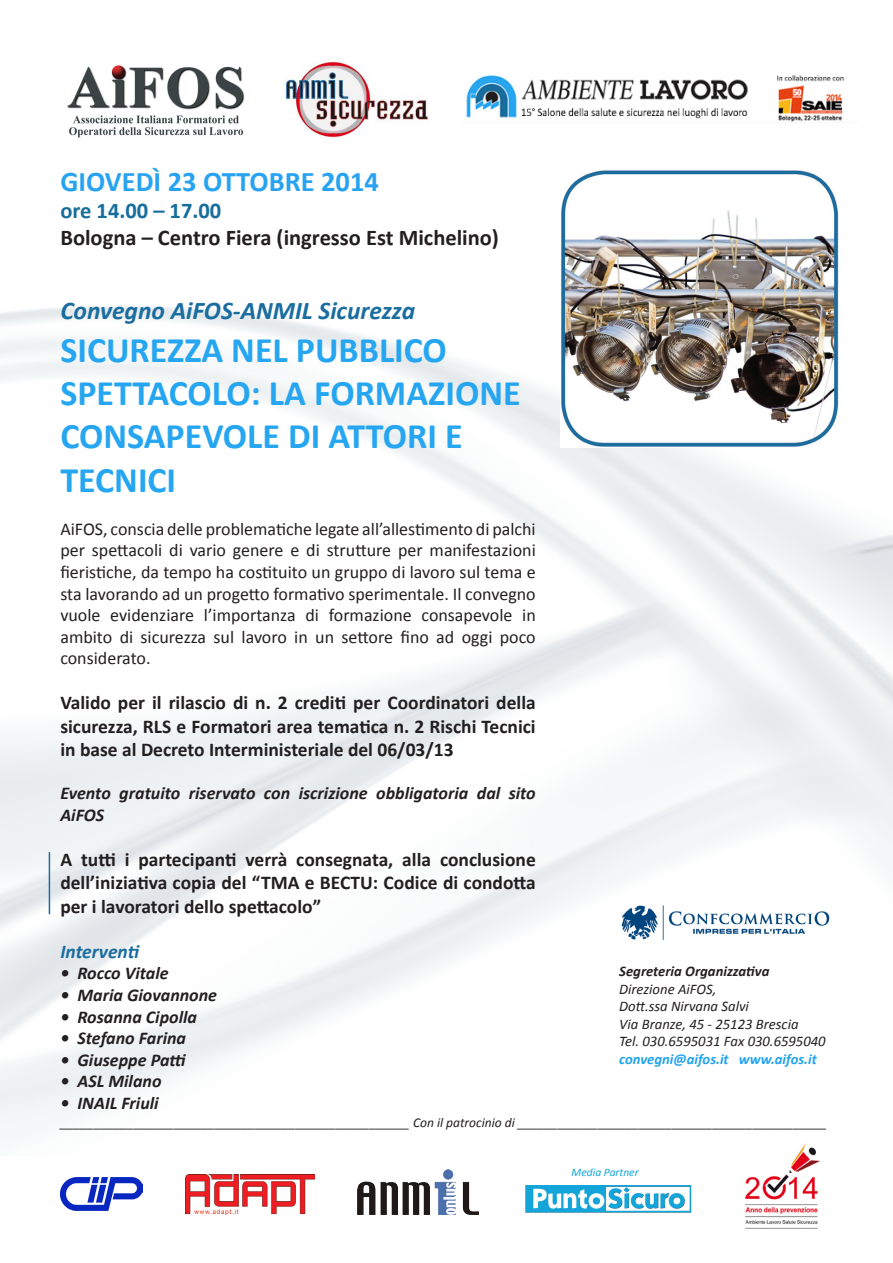
<style>
.page{position:relative;width:893px;height:1263px;background:#fff}
.page>*{position:absolute;margin:0;border:0;box-sizing:border-box;transform-origin:0 0}
.t1{font:700 36px/43.2px "Calibri";color:#26a6f1}
.t2{font:700 28.5px "Calibri";color:#28a3f1}
.t3{font:italic 700 25.5px "Calibri";color:#1a6d9f}
.t4{font:700 22.5px "Calibri";color:#231f20}
.t5{font:700 22.5px "Calibri";color:#176d9c}
.t6{font:700 19.5px/23.4px "Calibri";color:#231f20;text-align:justify}
.t7{font:italic 700 19.5px "Calibri";color:#1a6d9f}
.t8{font:18px/21.6px "Calibri";color:#231f20;text-align:justify}
.t9{font:italic 700 18px/21.6px "Calibri";color:#231f20}
.t10{font:italic 14.7px "Calibri";color:#231f20}
.t11{font:italic 700 14.7px "Calibri";color:#21a3ee}
.t12{font:italic 700 14.7px "Calibri";color:#231f20}
.t13{font:italic 13.5px "Calibri";color:#231f20}
.t14{font:italic 11.55px "Calibri";color:#14a4d8}
</style>
<div class="page">
<img style="left:67px;top:65px;width:178px;height:73px">
<img style="left:466px;top:75px;width:378px;height:47px">
<img style="left:561px;top:170px;width:278px;height:278px">
<img style="left:621px;top:905px;width:209px;height:36px">
<img style="left:745px;top:1143px;width:75px;height:86px">
<img style="left:185px;top:1174px;width:130px;height:41px">
<img style="left:358px;top:1170px;width:121px;height:45px">
<img style="left:60px;top:1177px;width:82px;height:33px">
<img style="left:525px;top:1185px;width:167px;height:28px">
<hr style="left:49px;top:852px;width:1px;height:62px;background:#1a6d9f">
<img style="left:284px;top:60px;width:144px;height:78px">
<p class="t2" style="left:60px;top:163px;width:320px">GIOVEDÌ 23 OTTOBRE 2014</p>
<p class="t5" style="left:60px;top:196px;width:162px">ore 14.00 – 17.00</p>
<p class="t4" style="left:60px;top:223px;width:440px">Bologna – Centro Fiera (ingresso Est Michelino)</p>
<p class="t3" style="left:60px;top:294px;width:356px">Convegno AiFOS-ANMIL Sicurezza</p>
<p class="t1" style="left:60px;top:328px;width:462px">SICUREZZA NEL PUBBLICO<br>SPETTACOLO: LA FORMAZIONE<br>CONSAPEVOLE DI ATTORI E<br>TECNICI</p>
<p class="t8" style="left:60px;top:518px;width:477px">AiFOS, conscia delle problematiche legate all’allestimento di palchi per spettacoli di vario genere e di strutture per manifestazioni fieristiche, da tempo ha costituito un gruppo di lavoro sul tema e sta lavorando ad un progetto formativo sperimentale. Il convegno vuole evidenziare l’importanza di formazione consapevole in ambito di sicurezza sul lavoro in un settore fino ad oggi poco considerato.</p>
<p class="t6" style="left:60px;top:691px;width:477px">Valido per il rilascio di n. 2 crediti per Coordinatori della sicurezza, RLS e Formatori area tematica n. 2 Rischi Tecnici in base al Decreto Interministeriale del 06/03/13</p>
<p class="t9" style="left:60px;top:783px;width:477px">Evento gratuito riservato con iscrizione obbligatoria dal sito<br>AiFOS</p>
<p class="t6" style="left:60px;top:848px;width:477px">A tutti i partecipanti verrà consegnata, alla conclusione dell’iniziativa copia del “TMA e BECTU: Codice di condotta per i lavoratori dello spettacolo”</p>
<p class="t7" style="left:60px;top:939px;width:81px">Interventi</p>
<p class="t9" style="left:60px;top:963px;width:110px">• Rocco Vitale</p>
<p class="t9" style="left:60px;top:984px;width:158px">• Maria Giovannone</p>
<p class="t9" style="left:60px;top:1006px;width:138px">• Rosanna Cipolla</p>
<p class="t9" style="left:60px;top:1027px;width:127px">• Stefano Farina</p>
<p class="t9" style="left:60px;top:1049px;width:127px">• Giuseppe Patti</p>
<p class="t9" style="left:60px;top:1071px;width:103px">• ASL Milano</p>
<p class="t9" style="left:60px;top:1092px;width:100px">• INAIL Friuli</p>
<p class="t13" style="left:60px;top:1113px;width:768px">____________________________________________________ Con il patrocinio di ______________________________________________</p>
<p class="t12" style="left:619px;top:962px;width:152px">Segreteria Organizzativa</p>
<p class="t10" style="left:619px;top:979px;width:99px">Direzione AiFOS,</p>
<p class="t10" style="left:619px;top:996px;width:131px">Dott.ssa Nirvana Salvi</p>
<p class="t10" style="left:619px;top:1014px;width:181px">Via Branze, 45 - 25123 Brescia</p>
<p class="t10" style="left:619px;top:1031px;width:208px">Tel. 030.6595031 Fax 030.6595040</p>
<p class="t11" style="left:619px;top:1050px;width:199px">convegni@aifos.it www.aifos.it</p>
<p class="t14" style="left:572px;top:1164px;width:69px">Media Partner</p>
</div>
